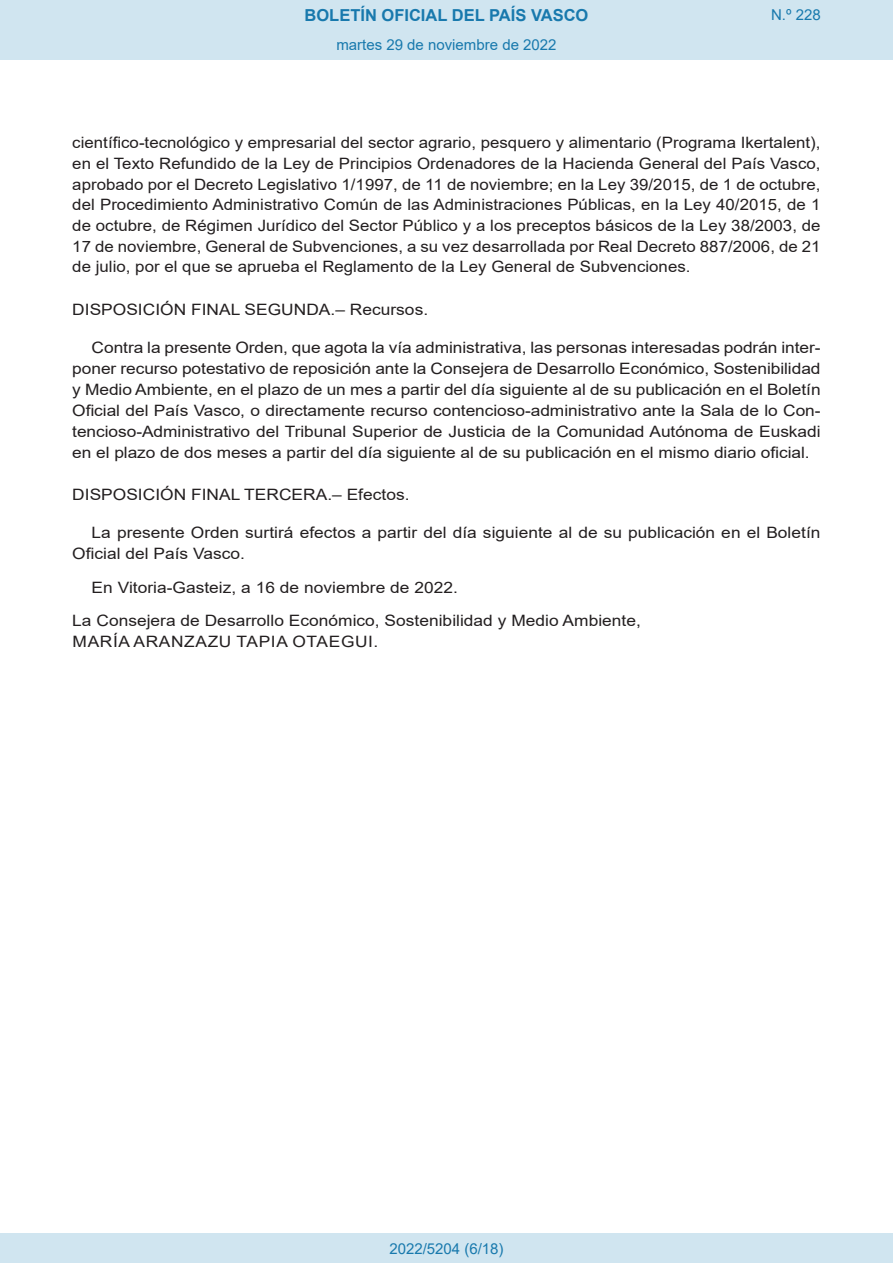
<style>
.page{position:relative;width:893px;height:1263px;background:#fff}
.page>*{position:absolute;margin:0;border:0;box-sizing:border-box;transform-origin:0 0}
.t1{font:700 16.5px "Arial";color:#1879ad}
.BOPVDetalle{font:15.6px/21px "Arial";color:#231f20;text-align:justify;scale:1.11 1}
.BOPVDetalle-2{font:15.6px/20.7px "Arial";color:#231f20;text-align:justify;scale:1.07 1}
.BOPVDisposicionTitul{font:15.6px "Arial";color:#231f20;scale:1.11 1}
.BOPVFirmaPuesto{font:15.6px "Arial";color:#231f20;scale:1.11 1}
.BOPVFirmaLugFec{font:15.6px "Arial";color:#231f20;scale:1.11 1}
.BOPVFirmaNombre{font:15.6px "Arial";letter-spacing:.035em;color:#231f20;scale:1.11 1}
.Paginacion_Centro{font:15px "Arial";color:#1879ad}
</style>
<div class="page">
<div style="left:0;top:0;width:893px;height:60px;background:#d0e5f0"></div>
<div style="left:0;top:1233px;width:893px;height:30px;background:#d0e5f0"></div>
<p class="t1" style="left:305px;top:3px;width:285px">BOLETÍN OFICIAL DEL PAÍS VASCO</p>
<p class="Paginacion_Centro" style="left:336px;top:35px;width:222px">martes 29 de noviembre de 2022</p>
<p class="Paginacion_Centro" style="left:771px;top:5px;width:51px">N.º 228</p>
<p class="BOPVDetalle-2" style="left:72px;top:132px;width:701px">científico-tecnológico y empresarial del sector agrario, pesquero y alimentario (Programa Ikertalent), en el Texto Refundido de la Ley de Principios Ordenadores de la Hacienda General del País Vasco, aprobado por el Decreto Legislativo 1/1997, de 11 de noviembre; en la Ley 39/2015, de 1 de octubre, del Procedimiento Administrativo Común de las Administraciones Públicas, en la Ley 40/2015, de 1 de octubre, de Régimen Jurídico del Sector Público y a los preceptos básicos de la Ley 38/2003, de 17 de noviembre, General de Subvenciones, a su vez desarrollada por Real Decreto 887/2006, de 21 de julio, por el que se aprueba el Reglamento de la Ley General de Subvenciones.</p>
<p class="BOPVDisposicionTitul" style="left:72px;top:298px;width:322px">DISPOSICIÓN FINAL SEGUNDA.– Recursos.</p>
<p class="BOPVDetalle" style="left:72px;top:336px;width:676px;text-indent:19px">Contra la presente Orden, que agota la vía administrativa, las personas interesadas podrán inter&shy;poner recurso potestativo de reposición ante la Consejera de Desarrollo Económico, Sostenibilidad y Medio Ambiente, en el plazo de un mes a partir del día siguiente al de su publicación en el Boletín Oficial del País Vasco, o directamente recurso contencioso-administrativo ante la Sala de lo Con&shy;tencioso-Administrativo del Tribunal Superior de Justicia de la Comunidad Autónoma de Euskadi en el plazo de dos meses a partir del día siguiente al de su publicación en el mismo diario oficial.</p>
<p class="BOPVDisposicionTitul" style="left:72px;top:484px;width:305px">DISPOSICIÓN FINAL TERCERA.– Efectos.</p>
<p class="BOPVDetalle" style="left:72px;top:522px;width:676px;text-indent:19px">La presente Orden surtirá efectos a partir del día siguiente al de su publicación en el Boletín<br>Oficial del País Vasco.</p>
<p class="BOPVFirmaLugFec" style="left:92px;top:576px;width:331px">En Vitoria-Gasteiz, a 16 de noviembre de 2022.</p>
<p class="BOPVFirmaPuesto" style="left:72px;top:610px;width:514px">La Consejera de Desarrollo Económico, Sostenibilidad y Medio Ambiente,</p>
<p class="BOPVFirmaNombre" style="left:73px;top:631px;width:277px">MARÍA ARANZAZU TAPIA OTAEGUI.</p>
<p class="Paginacion_Centro" style="left:389px;top:1238px;width:116px">2022/5204 (6/18)</p>
</div>
